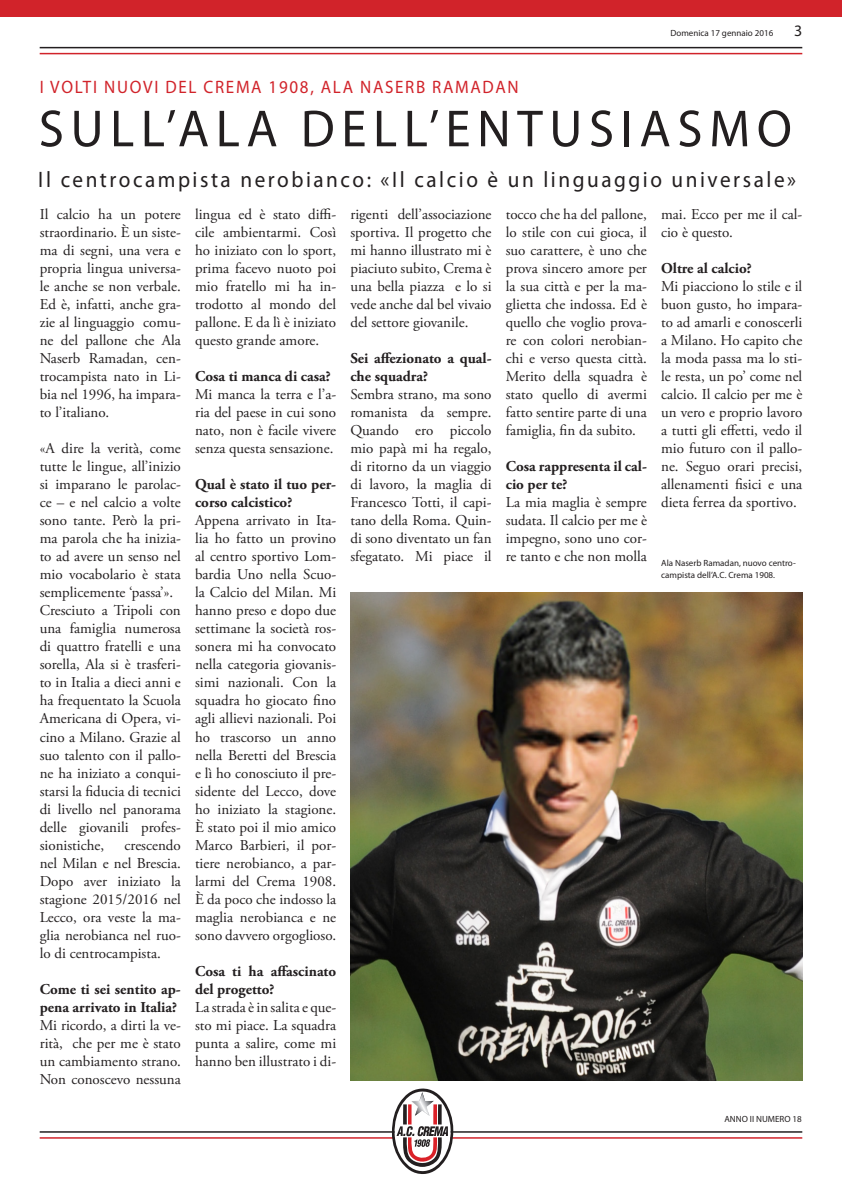
<style>
.page{position:relative;width:842px;height:1191px;background:#fff}
.page>*{position:absolute;margin:0;border:0;box-sizing:border-box;transform-origin:0 0}
.Testata_-_Data_-_L{font:52.5px "Myriad Pro";letter-spacing:.13em;color:#231f20}
.Testata_-_Data_-_L-2{font:22.4px "Myriad Pro";letter-spacing:.12em;color:#231f20;scale:.95 1}
.Testata_-_Data_-_L-3{font:18px "Myriad Pro";letter-spacing:.1em;color:#d1232a;scale:.94 1}
.Testata_-_Pagina_-_R{font:16px "Myriad Pro";color:#231f20}
.Testata_-_Data_-_L-4{font:15px/18px "Adobe Garamond Pro";color:#231f20;text-align:justify}
.Testata_-_Data_-_L-5{font:700 15px/18px "Adobe Garamond Pro";color:#231f20}
.Testata_-_Data_-_L-6{font:9px/11.5px "Myriad Pro";color:#231f20}
.Testata_-_Data_-_R{font:9px "Myriad Pro";color:#231f20}
.Testata_-_Anno_-_R{font:9px "Myriad Pro";color:#231f20}
</style>
<div class="page">
<hr style="left:40px;top:47px;width:762px;height:1px;background:#231f20">
<hr style="left:40px;top:1131px;width:762px;height:1px;background:#231f20">
<hr style="left:40px;top:53px;width:762px;height:1px;background:#d1232a">
<hr style="left:40px;top:1137px;width:762px;height:1px;background:#d1232a">
<svg style="left:392px;top:1088px;width:61px;height:86px"></svg>
<div style="left:0;top:0;width:842px;height:17px;background:#d1232a"></div>
<img style="left:350px;top:592px;width:452px;height:488px">
<p class="Testata_-_Data_-_L-3" style="left:40px;top:75px;width:511px">I VOLTI NUOVI DEL CREMA 1908, ALA NASERB RAMADAN</p>
<p class="Testata_-_Data_-_R" style="left:670px;top:27px;width:104px">Domenica 17 gennaio 2016</p>
<p class="Testata_-_Pagina_-_R" style="left:794px;top:21px;width:10px">3</p>
<p class="Testata_-_Data_-_L" style="left:39px;top:96px;width:755px">SULL’ALA DELL’ENTUSIASMO</p>
<p class="Testata_-_Data_-_L-2" style="left:38px;top:166px;width:799px">Il centrocampista nerobianco: «Il calcio è un linguaggio universale»</p>
<p class="Testata_-_Data_-_L-4" style="left:40px;top:206px;width:143px">Il calcio ha un potere straordinario. È un siste&shy;ma di segni, una vera e propria lingua universa&shy;le anche se non verbale.<br>Ed è, infatti, anche gra&shy;zie al linguaggio comu&shy;ne del pallone che Ala Naserb Ramadan, cen&shy;trocampista nato in Li&shy;bia nel 1996, ha impara&shy;to l’italiano.</p>
<p class="Testata_-_Data_-_L-4" style="left:40px;top:440px;width:143px">«A dire la verità, come tutte le lingue, all’inizio si imparano le parolac&shy;ce – e nel calcio a volte sono tante. Però la pri&shy;ma parola che ha inizia&shy;to ad avere un senso nel mio vocabolario è stata semplicemente ‘passa’».</p>
<p class="Testata_-_Data_-_L-4" style="left:40px;top:602px;width:143px">Cresciuto a Tripoli con una famiglia numerosa di quattro fratelli e una sorella, Ala si è trasferi&shy;to in Italia a dieci anni e ha frequentato la Scuola Americana di Opera, vi&shy;cino a Milano. Grazie al suo talento con il pallo&shy;ne ha iniziato a conqui&shy;starsi la fiducia di tecnici di livello nel panorama delle giovanili profes&shy;sionistiche,</p>
<p class="Testata_-_Data_-_L-4" style="left:195px;top:206px;width:143px">lingua ed è stato diffi&shy;cile ambientarmi. Così ho iniziato con lo sport, prima facevo nuoto poi mio fratello mi ha in&shy;trodotto al mondo del pallone. E da lì è iniziato questo grande amore.</p>
<p class="Testata_-_Data_-_L-5" style="left:195px;top:368px;width:137px">Cosa ti manca di casa?</p>
<p class="Testata_-_Data_-_L-4" style="left:195px;top:386px;width:143px">Mi manca la terra e l’a&shy;ria del paese in cui sono nato, non è facile vivere senza questa sensazione.</p>
<p class="Testata_-_Data_-_L-5" style="left:195px;top:476px;width:143px">Qual è stato il tuo per&shy;corso calcistico?</p>
<p class="Testata_-_Data_-_L-4" style="left:195px;top:512px;width:143px">Appena arrivato in Ita&shy;lia ho fatto un provino al centro sportivo Lom&shy;bardia Uno nella Scuo&shy;la Calcio del Milan. Mi hanno preso e dopo due settimane la società ros&shy;sonera mi ha convocato nella categoria giovanis&shy;simi nazionali. Con la squadra ho giocato fino agli allievi nazionali. Poi ho trascorso un anno nella Beretti del Brescia e lì ho conosciuto il pre&shy;sidente del Lecco, dove ho iniziato la stagione.<br>È stato poi il mio amico Marco Barbieri, il por&shy;tiere nerobianco, a par&shy;larmi del Crema 1908.<br>È da poco che indosso la maglia nerobianca e ne sono davvero orgoglioso.</p>
<p class="Testata_-_Data_-_L-5" style="left:195px;top:962px;width:143px">Cosa ti ha affascinato del progetto?</p>
<p class="Testata_-_Data_-_L-4" style="left:195px;top:998px;width:143px">La strada è in salita e que&shy;sto mi piace. La squadra punta a salire, come mi hanno ben illustrato i di-</p>
<p class="Testata_-_Data_-_L-4" style="left:350px;top:206px;width:143px">rigenti dell’associazione sportiva. Il progetto che mi hanno illustrato mi è piaciuto subito, Crema è una bella piazza e lo si vede anche dal bel vivaio del settore giovanile.</p>
<p class="Testata_-_Data_-_L-5" style="left:350px;top:350px;width:143px">Sei affezionato a qual&shy;che squadra?</p>
<p class="Testata_-_Data_-_L-4" style="left:350px;top:386px;width:143px">Sembra strano, ma sono romanista da sempre.<br>Quando ero piccolo mio papà mi ha regalo, di ritorno da un viaggio di lavoro, la maglia di Francesco Totti, il capi&shy;tano della Roma. Quin&shy;di sono diventato un fan sfegatato. Mi piace il</p>
<p class="Testata_-_Data_-_L-4" style="left:506px;top:206px;width:143px">tocco che ha del pallone, lo stile con cui gioca, il suo carattere, è uno che prova sincero amore per la sua città e per la ma&shy;glietta che indossa. Ed è quello che voglio prova&shy;re con colori nerobian&shy;chi e verso questa città.<br>Merito della squadra è stato quello di avermi fatto sentire parte di una famiglia, fin da subito.</p>
<p class="Testata_-_Data_-_L-5" style="left:506px;top:458px;width:143px">Cosa rappresenta il cal&shy;cio per te?</p>
<p class="Testata_-_Data_-_L-4" style="left:506px;top:494px;width:143px">La mia maglia è sempre sudata. Il calcio per me è impegno, sono uno cor&shy;re tanto e che non molla</p>
<p class="Testata_-_Data_-_L-4" style="left:661px;top:206px;width:143px">mai. Ecco per me il cal&shy;cio è questo.</p>
<p class="Testata_-_Data_-_L-5" style="left:661px;top:260px;width:92px">Oltre al calcio?</p>
<p class="Testata_-_Data_-_L-4" style="left:661px;top:278px;width:143px">Mi piacciono lo stile e il buon gusto, ho impara&shy;to ad amarli e conoscerli a Milano. Ho capito che la moda passa ma lo sti&shy;le resta, un po’ come nel calcio. Il calcio per me è un vero e proprio lavoro a tutti gli effetti, vedo il mio futuro con il pallo&shy;ne. Seguo orari precisi, allenamenti fisici e una dieta ferrea da sportivo.</p>
<p class="Testata_-_Data_-_L-6" style="left:661px;top:557px;width:136px">Ala Naserb Ramadan, nuovo centro&shy;campista dell’A.C. Crema 1908.</p>
<p class="Testata_-_Data_-_L-4" style="left:40px;top:836px;width:143px;text-indent:85px">crescendo nel Milan e nel Brescia.<br>Dopo aver iniziato la stagione 2015/2016 nel Lecco, ora veste la ma&shy;glia nerobianca nel ruo&shy;lo di centrocampista.</p>
<p class="Testata_-_Data_-_L-5" style="left:40px;top:980px;width:143px">Come ti sei sentito ap&shy;pena arrivato in Italia?</p>
<p class="Testata_-_Data_-_L-4" style="left:40px;top:1016px;width:143px">Mi ricordo, a dirti la ve&shy;rità, che per me è stato un cambiamento strano.<br>Non conoscevo nessuna</p>
<p class="Testata_-_Anno_-_R" style="left:724px;top:1113px;width:79px">ANNO II NUMERO 18</p>
</div>
